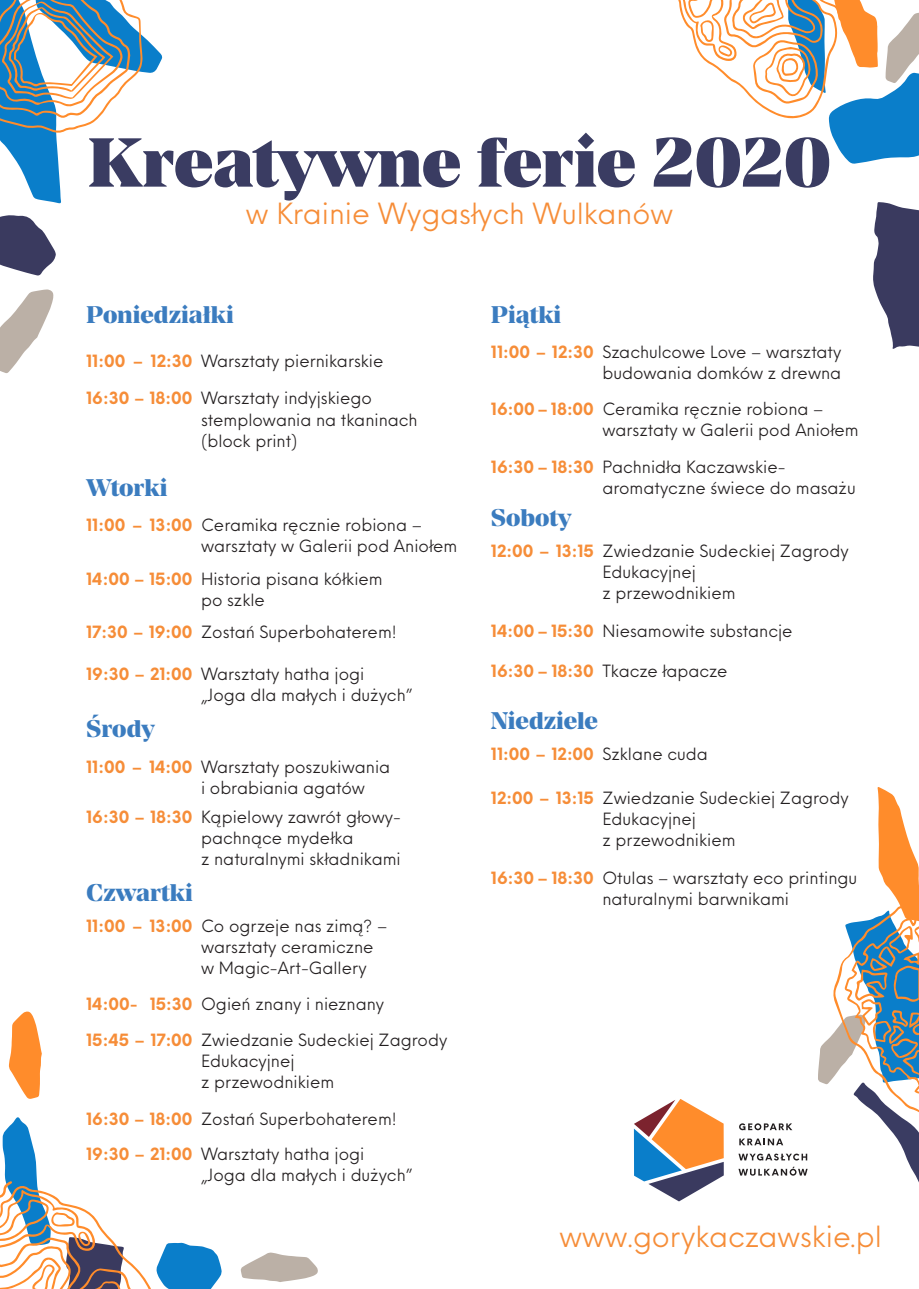
<style>
.page{position:relative;width:919px;height:1289px;background:#fff}
.page>*{position:absolute;margin:0;border:0;box-sizing:border-box;transform-origin:0 0}
.t1{font:900 69px "Manier";color:#3a3c62}
.t2{font:28.5px "Neue Einstellung";color:#f68d38}
.t3{font:800 24px "Manier";color:#3b7cbf}
.t4{font:16.5px/21px "Neue Einstellung";color:#231f20}
.t5{font:700 16.5px "Neue Einstellung";color:#f68d38}
.s1{font-weight:700;color:#f68d38}
.s2{font-weight:400;color:#231f20}
</style>
<div class="page">
<svg style="left:9px;top:1011px;width:33px;height:88px"></svg>
<svg style="left:0;top:1117px;width:222px;height:171px"></svg>
<svg style="left:0;top:215px;width:56px;height:61px"></svg>
<svg style="left:678px;top:0;width:240px;height:164px"></svg>
<svg style="left:0;top:0;width:162px;height:203px"></svg>
<svg style="left:873px;top:202px;width:45px;height:147px"></svg>
<svg style="left:0;top:289px;width:53px;height:84px"></svg>
<svg style="left:818px;top:787px;width:100px;height:393px"></svg>
<svg style="left:240px;top:1252px;width:78px;height:29px"></svg>
<svg style="left:739px;top:1123px;width:53px;height:7px"></svg>
<svg style="left:739px;top:1138px;width:44px;height:7px"></svg>
<svg style="left:738px;top:1153px;width:69px;height:7px"></svg>
<svg style="left:738px;top:1166px;width:69px;height:9px"></svg>
<svg style="left:634px;top:1099px;width:89px;height:102px"></svg>
<h1 class="t1" style="left:87px;top:119px;width:745px">Kreatywne ferie 2020</h1>
<h2 class="t2" style="left:246px;top:188px;width:428px">w Krainie Wygasłych Wulkanów</h2>
<h3 class="t3" style="left:86px;top:299px;width:149px">Poniedziałki</h3>
<p class="t4" style="left:86px;top:348px;width:299px"><span class="s1">11:00 – 12:30</span> Warsztaty piernikarskie</p>
<p class="t4" style="left:201px;top:386px;width:218px;text-indent:-115px"><span class="s1">16:30 – 18:00</span> Warsztaty indyjskiego stemplowania na tkaninach (block print)</p>
<h3 class="t3" style="left:86px;top:473px;width:83px">Wtorki</h3>
<p class="t4" style="left:201px;top:513px;width:258px;text-indent:-115px"><span class="s1">11:00 – 13:00</span> Ceramika ręcznie robiona – warsztaty w Galerii pod Aniołem</p>
<p class="t4" style="left:86px;top:567px;width:298px;text-align:center"><span class="s1">14:00 – 15:00</span> Historia pisana kółkiem po szkle</p>
<p class="t4" style="left:86px;top:619px;width:312px"><span class="s1">17:30 – 19:00</span> Zostań Superbohaterem!</p>
<p class="t4" style="left:201px;top:662px;width:213px;text-indent:-115px"><span class="s1">19:30 – 21:00</span> Warsztaty hatha jogi „Joga dla małych i dużych”</p>
<h3 class="t3" style="left:86px;top:714px;width:70px">Środy</h3>
<p class="t4" style="left:201px;top:754px;width:191px;text-indent:-115px"><span class="s1">11:00 – 14:00</span> Warsztaty poszukiwania i obrabiania agatów</p>
<p class="t4" style="left:201px;top:804px;width:201px;text-indent:-115px"><span class="s1">16:30 – 18:30</span> Kąpielowy zawrót głowy&shy;pachnące mydełka<br>z naturalnymi składnikami</p>
<h3 class="t3" style="left:86px;top:878px;width:108px">Czwartki</h3>
<p class="t4" style="left:201px;top:914px;width:188px;text-indent:-115px"><span class="s1">11:00 – 13:00</span> Co ogrzeje nas zimą? – warsztaty ceramiczne w Magic-Art-Gallery</p>
<p class="t4" style="left:86px;top:984px;width:362px;line-height:36.2px"><span class="s1">14:00- 15:30</span> Ogień znany i nieznany<br><span class="s1">15:45 – 17:00</span> Zwiedzanie Sudeckiej Zagrody</p>
<p class="t4" style="left:201px;top:1048px;width:135px">Edukacyjnej<br>z przewodnikiem</p>
<p class="t4" style="left:86px;top:1099px;width:312px;line-height:35.2px"><span class="s1">16:30 – 18:00</span> Zostań Superbohaterem!<br><span class="s1">19:30 – 21:00</span> Warsztaty hatha jogi</p>
<p class="t4" style="left:201px;top:1162px;width:213px">„Joga dla małych i dużych”</p>
<h3 class="t3" style="left:491px;top:299px;width:72px">Piątki</h3>
<p class="t4" style="left:491px;top:340px;width:352px;text-align:right"><span class="s1">11:00 – 12:30</span> Szachulcowe Love – warsztaty budowania domków z drewna</p>
<p class="t4" style="left:602px;top:397px;width:258px;text-indent:-111px"><span class="s1">16:00 – 18:00</span> Ceramika ręcznie robiona – warsztaty w Galerii pod Aniołem</p>
<p class="t4" style="left:602px;top:455px;width:255px;text-indent:-111px"><span class="s1">16:30 – 18:30</span> Pachnidła Kaczawskie&shy;aromatyczne świece do masażu</p>
<h3 class="t3" style="left:491px;top:502px;width:82px">Soboty</h3>
<p class="t4" style="left:602px;top:538px;width:248px;text-indent:-111px"><span class="s1">12:00 – 13:15</span> Zwiedzanie Sudeckiej Zagrody<br>Edukacyjnej<br>z przewodnikiem</p>
<p class="t4" style="left:491px;top:618px;width:303px"><span class="s1">14:00 – 15:30</span> Niesamowite substancje</p>
<p class="t4" style="left:491px;top:659px;width:238px"><span class="s1">16:30 – 18:30</span> Tkacze łapacze</p>
<h3 class="t3" style="left:491px;top:706px;width:108px">Niedziele</h3>
<p class="t5" style="left:491px;top:739px;width:218px">11:00 – 12:00 <span class="s2">Szklane cuda</span></p>
<p class="t4" style="left:602px;top:785px;width:248px;text-indent:-111px"><span class="s1">12:00 – 13:15</span> Zwiedzanie Sudeckiej Zagrody<br>Edukacyjnej<br>z przewodnikiem</p>
<p class="t4" style="left:602px;top:865px;width:256px;text-indent:-111px"><span class="s1">16:30 – 18:30</span> Otulas – warsztaty eco printingu naturalnymi barwnikami</p>
<h2 class="t2" style="left:559px;top:1210px;width:324px">www.gorykaczawskie.pl</h2>
</div>
